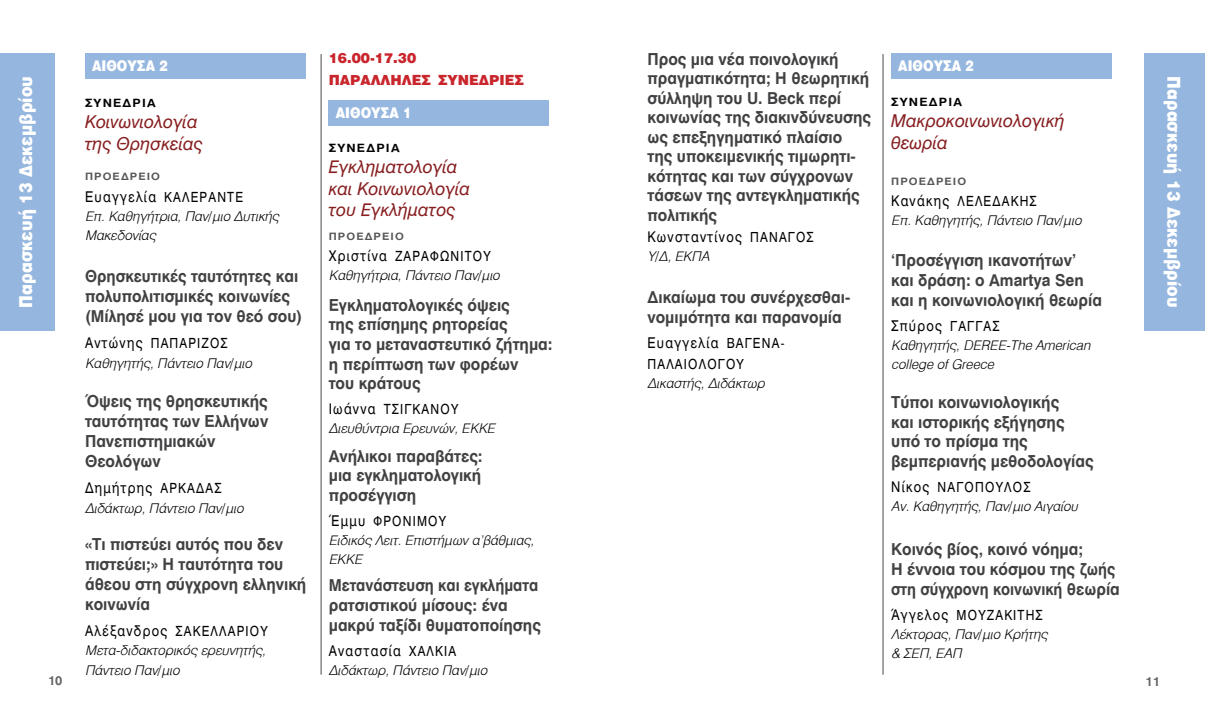
<style>
.page{position:relative;width:1205px;height:727px;background:#fff}
.page>*{position:absolute;margin:0;border:0;box-sizing:border-box;transform-origin:0 0}
.t1{font:17.5px/21.4px "UB Helvetica Italic";color:#871e20}
.t2{font:900 17.5px "UB Helvetica";letter-spacing:.01em;color:#fff;scale:.9 1}
.t3{font:16.25px/19.5px "UB Helvetica Bold";color:#414042;scale:.95 1}
.t4{font:16.25px/20px "UB Helvetica Bold";color:#414042;scale:.93 1}
.t5{font:16.25px/19.6px "UB Helvetica Bold";color:#414042;scale:.91 1}
.t6{font:14.5px "UB Helvetica";letter-spacing:.1em;color:#000;scale:.87 1}
.t7{font:900 14.5px "UB Helvetica";color:#fff;scale:.87 1}
.t8{font:13.75px "UB Helvetica";letter-spacing:.1em;color:#000;scale:.87 1}
.t9{font:900 13.75px/21.4px "UB Helvetica";color:#c9252c}
.t10{font:13.25px/19.2px "UB Helvetica Light Italic";color:#000}
.t11{font:12.5px "UB Helvetica Bold";color:#636466}
.t12{font:11.25px "UB Helvetica Bold";letter-spacing:.1em;color:#000;scale:1.1 1}
.t13{font:10px "UB Helvetica Bold";letter-spacing:.1em;color:#565659;scale:1.1 1}
.s1{font-size:13.75px}
.s2{font-size:14.5px}
</style>
<div class="page">
<hr style="left:882px;top:54px;width:1px;height:620px;background:#6d6e71">
<hr style="left:320px;top:54px;width:2px;height:620px;background:#6d6e71">
<div style="left:1144px;top:53px;width:61px;height:277px;background:#95b6df"></div>
<div style="left:0;top:53px;width:55px;height:277px;background:#95b6df"></div>
<div style="left:85px;top:53px;width:220px;height:25px;background:#95b6df"></div>
<div style="left:329px;top:100px;width:220px;height:26px;background:#95b6df"></div>
<div style="left:891px;top:53px;width:220px;height:25px;background:#95b6df"></div>
<p class="t2" style="left:16px;top:308px;width:259px;rotate:-90deg">Παρασκευή 13 Δεκεμβρίου</p>
<p class="t3" style="left:647px;top:49px;width:237px">Προς μια νέα ποινολογική πραγματικότητα; Η θεωρητική σύλληψη του U. Beck περί κοινωνίας της διακινδύνευσης ως επεξηγηματικό πλαίσιο της υποκειμενικής τιμωρητι&shy;κότητας και των σύγχρονων τάσεων της αντεγκληματικής πολιτικής</p>
<p class="t6" style="left:647px;top:229px;width:192px">Κωνσταντίνος <span class="s1">ΠΑΝΑΓΟΣ</span></p>
<p class="t10" style="left:647px;top:247px;width:63px">Υ/Δ, ΕΚΠΑ</p>
<p class="t3" style="left:647px;top:287px;width:215px">Δικαίωμα του συνέρχεσθαι&shy;νομιμότητα και παρανομία</p>
<p class="t6" style="left:647px;top:334px;width:159px">Ευαγγελία <span class="s1">ΒΑΓΕΝΑ-</span></p>
<p class="t8" style="left:647px;top:356px;width:113px">ΠΑΛΑΙΟΛΟΓΟΥ</p>
<p class="t10" style="left:647px;top:373px;width:119px">Δικαστής, Διδάκτωρ</p>
<p class="t9" style="left:329px;top:48px;width:180px">16.00-17.30<br>Παράλληλες Συνεδρίες</p>
<p class="t7" style="left:336px;top:104px;width:41px">ΑΙΘΟΥΣΑ</p>
<p class="t7" style="left:403px;top:104px;width:11px">1</p>
<p class="t12" style="left:329px;top:141px;width:59px">Συνεδρία</p>
<p class="t1" style="left:329px;top:156px;width:143px">Εγκληματολογία και Κοινωνιολογία του Εγκλήματος</p>
<p class="t13" style="left:329px;top:230px;width:70px">Προεδρείο</p>
<p class="t8" style="left:329px;top:248px;width:188px"><span class="s2">Χριστίνα</span> ΖΑΡΑΦΩΝΙΤΟΥ</p>
<p class="t10" style="left:329px;top:265px;width:172px">Καθηγήτρια, Πάντειο Παν/μιο</p>
<p class="t3" style="left:329px;top:295px;width:237px">Εγκληματολογικές όψεις<br>της επίσημης ρητορείας<br>για το μεταναστευτικό ζήτημα: η περίπτωση των φορέων<br>του κράτους</p>
<p class="t8" style="left:329px;top:401px;width:151px"><span class="s2">Ιωάννα</span> ΤΣΙΓΚΑΝΟΥ</p>
<p class="t10" style="left:329px;top:419px;width:168px">Διευθύντρια Ερευνών, ΕΚΚΕ</p>
<p class="t3" style="left:329px;top:446px;width:164px;text-align:justify">Ανήλικοι παραβάτες: μια εγκληματολογική προσέγγιση</p>
<p class="t8" style="left:329px;top:513px;width:137px"><span class="s2">Έμμυ</span> ΦΡΟΝΙΜΟΥ</p>
<p class="t10" style="left:329px;top:531px;width:207px;line-height:18.9px">Ειδικός Λειτ. Επιστήμων α’βάθμιας,<br>ΕΚΚΕ</p>
<p class="t5" style="left:329px;top:575px;width:235px">Μετανάστευση και εγκλήματα ρατσιστικού μίσους: ένα μακρύ ταξίδι θυματοποίησης</p>
<p class="t6" style="left:329px;top:642px;width:148px">Αναστασία <span class="s1">ΧΑΛΚΙΑ</span></p>
<p class="t10" style="left:329px;top:660px;width:160px">Διδάκτωρ, Πάντειο Παν/μιο</p>
<p class="t7" style="left:92px;top:57px;width:41px">ΑΙΘΟΥΣΑ</p>
<p class="t7" style="left:159px;top:57px;width:11px">2</p>
<p class="t12" style="left:85px;top:96px;width:59px">Συνεδρία</p>
<p class="t1" style="left:85px;top:111px;width:120px;line-height:21.8px">Κοινωνιολογία της Θρησκείας</p>
<p class="t13" style="left:85px;top:170px;width:70px">Προεδρείο</p>
<p class="t6" style="left:85px;top:188px;width:183px">Ευαγγελία <span class="s1">ΚΑΛΕΡΑΝΤΕ</span></p>
<p class="t10" style="left:85px;top:207px;width:195px">Επ. Καθηγήτρια, Παν/μιο Δυτικής<br>Μακεδονίας</p>
<p class="t4" style="left:85px;top:266px;width:235px">Θρησκευτικές ταυτότητες και πολυπολιτισμικές κοινωνίες (Μίλησέ μου για τον θεό σου)</p>
<p class="t8" style="left:85px;top:335px;width:165px"><span class="s2">Αντώνης</span> ΠΑΠΑΡΙΖΟΣ</p>
<p class="t10" style="left:85px;top:353px;width:168px">Καθηγητής, Πάντειο Παν/μιο</p>
<p class="t3" style="left:85px;top:391px;width:194px;line-height:20px">Όψεις της θρησκευτικής ταυτότητας των Ελλήνων<br>Πανεπιστημιακών<br>Θεολόγων</p>
<p class="t6" style="left:85px;top:480px;width:158px">Δημήτρης <span class="s1">ΑΡΚΑΔΑΣ</span></p>
<p class="t10" style="left:85px;top:498px;width:160px">Διδάκτωρ, Πάντειο Παν/μιο</p>
<p class="t3" style="left:85px;top:534px;width:234px;line-height:20px">«Τι πιστεύει αυτός που δεν πιστεύει;» Η ταυτότητα του άθεου στη σύγχρονη ελληνική κοινωνία</p>
<p class="t8" style="left:85px;top:623px;width:212px"><span class="s2">Αλέξανδρος</span> ΣΑΚΕΛΛΑΡΙΟΥ</p>
<p class="t10" style="left:85px;top:641px;width:182px">Μετα-διδακτορικός ερευνητής,<br>Πάντειο Παν/μιο</p>
<p class="t7" style="left:898px;top:57px;width:41px">ΑΙΘΟΥΣΑ</p>
<p class="t7" style="left:965px;top:57px;width:11px">2</p>
<p class="t12" style="left:891px;top:95px;width:59px">Συνεδρία</p>
<p class="t1" style="left:891px;top:110px;width:175px">Μακροκοινωνιολογική θεωρία</p>
<p class="t13" style="left:891px;top:175px;width:70px">Προεδρείο</p>
<p class="t8" style="left:891px;top:193px;width:158px"><span class="s2">Κανάκης</span> ΛΕΛΕΔΑΚΗΣ</p>
<p class="t10" style="left:891px;top:211px;width:192px">Επ. Καθηγητής, Πάντειο Παν/μιο</p>
<p class="t3" style="left:891px;top:250px;width:223px">‘Προσέγγιση ικανοτήτων’ και δράση: o Amartya Sen και η κοινωνιολογική θεωρία</p>
<p class="t6" style="left:891px;top:317px;width:125px">Σπύρος <span class="s1">ΓΑΓΓΑΣ</span></p>
<p class="t10" style="left:891px;top:336px;width:200px">Καθηγητής, DEREE-The American college of Greece</p>
<p class="t3" style="left:891px;top:392px;width:215px">Τύποι κοινωνιολογικής<br>και ιστορικής εξήγησης υπό το πρίσμα της βεμπεριανής μεθοδολογίας</p>
<p class="t8" style="left:891px;top:479px;width:161px"><span class="s2">Νίκος</span> ΝΑΓΟΠΟΥΛΟΣ</p>
<p class="t10" style="left:891px;top:497px;width:188px">Αν. Καθηγητής, Παν/μιο Αιγαίου</p>
<p class="t3" style="left:891px;top:539px;width:242px">Κοινός βίος, κοινό νόημα;<br>Η έννοια του κόσμου της ζωής στη σύγχρονη κοινωνική θεωρία</p>
<p class="t8" style="left:891px;top:607px;width:165px"><span class="s2">Άγγελος</span> ΜΟΥΖΑΚΙΤΗΣ</p>
<p class="t10" style="left:891px;top:624px;width:158px">Λέκτορας, Παν/μιο Κρήτης &amp; ΣΕΠ, ΕΑΠ</p>
<p class="t2" style="left:1184px;top:76px;width:259px;rotate:90deg">Παρασκευή 13 Δεκεμβρίου</p>
<p class="t11" style="left:48px;top:672px;width:16px">10</p>
<p class="t11" style="left:1145px;top:673px;width:16px">11</p>
</div>
